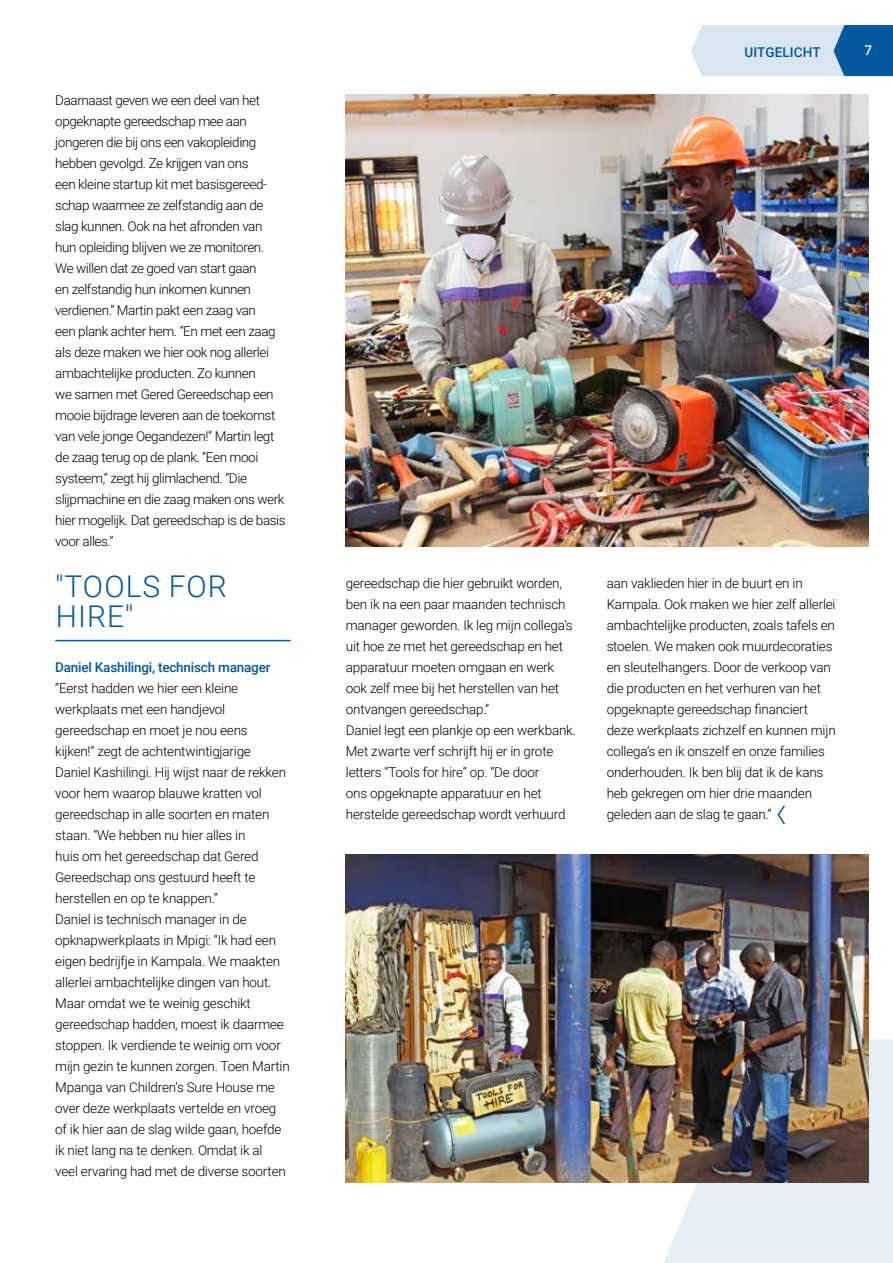
<style>
.page{position:relative;width:893px;height:1263px;background:#fff}
.page>*{position:absolute;margin:0;border:0;box-sizing:border-box;transform-origin:0 0}
.t1{font:300 30px/30px "Roboto";letter-spacing:.035em;color:#03589e}
.t2{font:300 13.5px/21px "Roboto";letter-spacing:-.015em;color:#000}
.t3{font:500 13.5px "Roboto";letter-spacing:-.015em;color:#03589e}
.t4{font:500 13.5px "Roboto";letter-spacing:.01em;color:#03589e}
.t5{font:500 13.5px "Roboto";color:#fff}
</style>
<div class="page">
<svg style="left:607px;top:1039px;width:286px;height:224px;fill:#e6eef5"></svg>
<img style="left:345px;top:94px;width:523px;height:452px">
<img style="left:346px;top:855px;width:522px;height:327px">
<hr style="left:55px;top:640px;width:236px;height:1px;background:#03589e">
<svg style="left:777px;top:805px;width:8px;height:20px"></svg>
<svg style="left:691px;top:25px;width:202px;height:51px;background:#a1c1da"></svg>
<p class="t2" style="left:55px;top:89px;width:232px">Daarnaast geven we een deel van het opgeknapte gereedschap mee aan jongeren die bij ons een vakopleiding hebben gevolgd. Ze krijgen van ons<br>een kleine startup kit met basisgereed&shy;schap waarmee ze zelfstandig aan de slag kunnen. Ook na het afronden van hun opleiding blijven we ze monitoren.<br>We willen dat ze goed van start gaan<br>en zelfstandig hun inkomen kunnen verdienen.” Martin pakt een zaag van<br>een plank achter hem. “En met een zaag als deze maken we hier ook nog allerlei ambachtelijke producten. Zo kunnen<br>we samen met Gered Gereedschap een mooie bijdrage leveren aan de toekomst van vele jonge Oegandezen!” Martin legt de zaag terug op de plank. “Een mooi systeem,” zegt hij glimlachend. “Die slijpmachine en die zaag maken ons werk hier mogelijk. Dat gereedschap is de basis voor alles.”</p>
<h1 class="t1" style="left:55px;top:570px;width:173px">"TOOLS FOR<br>HIRE"</h1>
<p class="t3" style="left:55px;top:658px;width:217px">Daniel Kashilingi, technisch manager</p>
<p class="t2" style="left:55px;top:677px;width:236px">“Eerst hadden we hier een kleine werkplaats met een handjevol gereedschap en moet je nou eens kijken!” zegt de achtentwintigjarige Daniel Kashilingi. Hij wijst naar de rekken voor hem waarop blauwe kratten vol gereedschap in alle soorten en maten staan. “We hebben nu hier alles in<br>huis om het gereedschap dat Gered Gereedschap ons gestuurd heeft te herstellen en op te knappen.”<br>Daniel is technisch manager in de opknapwerkplaats in Mpigi: “Ik had een eigen bedrijfje in Kampala. We maakten allerlei ambachtelijke dingen van hout.<br>Maar omdat we te weinig geschikt gereedschap hadden, moest ik daarmee stoppen. Ik verdiende te weinig om voor mijn gezin te kunnen zorgen. Toen Martin Mpanga van Children’s Sure House me over deze werkplaats vertelde en vroeg of ik hier aan de slag wilde gaan, hoefde ik niet lang na te denken. Omdat ik al<br>veel ervaring had met de diverse soorten</p>
<p class="t4" style="left:744px;top:42px;width:78px">UITGELICHT</p>
<p class="t5" style="left:864px;top:41px;width:9px">7</p>
<p class="t2" style="left:346px;top:572px;width:232px">gereedschap die hier gebruikt worden, ben ik na een paar maanden technisch manager geworden. Ik leg mijn collega’s uit hoe ze met het gereedschap en het apparatuur moeten omgaan en werk ook zelf mee bij het herstellen van het ontvangen gereedschap.”<br>Daniel legt een plankje op een werkbank.<br>Met zwarte verf schrijft hij er in grote letters “Tools for hire” op. “De door<br>ons opgeknapte apparatuur en het herstelde gereedschap wordt verhuurd</p>
<p class="t2" style="left:607px;top:572px;width:231px">aan vaklieden hier in de buurt en in Kampala. Ook maken we hier zelf allerlei ambachtelijke producten, zoals tafels en stoelen. We maken ook muurdecoraties en sleutelhangers. Door de verkoop van die producten en het verhuren van het opgeknapte gereedschap financiert deze werkplaats zichzelf en kunnen mijn collega’s en ik onszelf en onze families onderhouden. Ik ben blij dat ik de kans heb gekregen om hier drie maanden geleden aan de slag te gaan.”</p>
</div>
